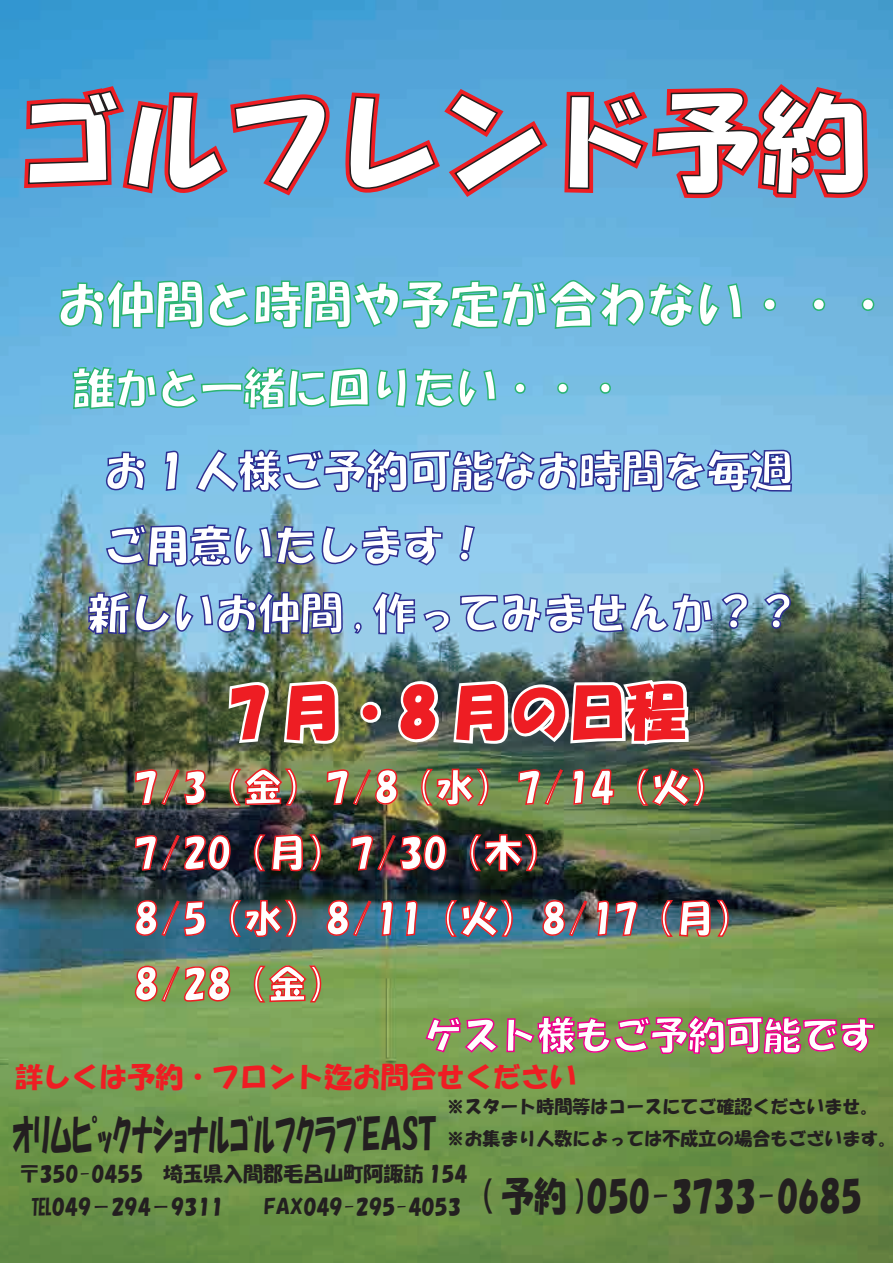
<style>
.page{position:relative;width:893px;height:1263px;background:#fff}
.page>*{position:absolute;margin:0;border:0;box-sizing:border-box;transform-origin:0 0}
.t1{font:106.5px "HG Soei Kakupoptai";color:#fff}
.t2{font:58.5px "HGS Soei Kakupoptai";color:#ee1d23}
.t3{font:49.2px "HGS Soei Kakupoptai";color:#fff}
.t4{font:42.6px/74.6px "HGS Soei Kakupoptai";color:#fff}
.t5{font:42.3px "HGS Soei Kakupoptai";color:#231f20;scale:.72 1}
.t6{font:37.65px "HGS Soei Kakupoptai";color:#fff}
.t7{font:37.5px/65.7px "HGS Soei Kakupoptai";color:#fff}
.t8{font:28.05px "HGS Soei Kakupoptai";color:#ee1d23}
.t9{font:20.25px "HGS Soei Kakupoptai";color:#231f20}
.t10{font:19.95px "HGS Soei Kakupoptai";color:#231f20}
.t11{font:18px "HGS Soei Kakupoptai";color:#231f20}
</style>
<div class="page">
<img style="left:0;top:0;width:893px;height:1263px">
<svg style="left:59px;top:279px;width:684px;height:51px;background:#61b6ce"></svg>
<svg style="left:763px;top:297px;width:14px;height:15px"></svg>
<svg style="left:812px;top:297px;width:14px;height:15px"></svg>
<svg style="left:861px;top:297px;width:14px;height:15px"></svg>
<svg style="left:72px;top:365px;width:298px;height:45px;background:#64bacd"></svg>
<svg style="left:376px;top:368px;width:32px;height:40px"></svg>
<svg style="left:414px;top:367px;width:83px;height:42px;background:#69bdd0"></svg>
<svg style="left:514px;top:381px;width:13px;height:14px"></svg>
<svg style="left:556px;top:381px;width:13px;height:14px"></svg>
<svg style="left:599px;top:381px;width:13px;height:14px"></svg>
<img style="left:87px;top:590px;width:257px;height:45px">
<svg style="left:353px;top:621px;width:9px;height:14px"></svg>
<svg style="left:371px;top:591px;width:45px;height:44px;background:#80aad6"></svg>
<svg style="left:422px;top:609px;width:28px;height:24px"></svg>
<svg style="left:459px;top:592px;width:254px;height:42px;background:#83add6"></svg>
<svg style="left:720px;top:592px;width:29px;height:38px"></svg>
<svg style="left:763px;top:592px;width:28px;height:38px"></svg>
<svg style="left:106px;top:451px;width:40px;height:40px;background:#679ed3"></svg>
<svg style="left:164px;top:451px;width:15px;height:41px"></svg>
<svg style="left:195px;top:448px;width:598px;height:45px;background:#6da0d3"></svg>
<img style="left:105px;top:524px;width:211px;height:43px">
<svg style="left:322px;top:525px;width:121px;height:41px;background:#7daddb"></svg>
<svg style="left:459px;top:524px;width:17px;height:38px"></svg>
<svg style="left:424px;top:1015px;width:451px;height:40px;background:#93795b"></svg>
<svg style="left:19px;top:81px;width:315px;height:121px;background:#767aa0"></svg>
<svg style="left:346px;top:83px;width:207px;height:120px;background:#7588ae"></svg>
<svg style="left:560px;top:78px;width:312px;height:125px;background:#8d6c89"></svg>
<img style="left:134px;top:768px;width:73px;height:38px">
<img style="left:230px;top:767px;width:67px;height:39px">
<img style="left:326px;top:768px;width:72px;height:38px">
<svg style="left:421px;top:767px;width:68px;height:39px;background:#897349"></svg>
<svg style="left:517px;top:768px;width:47px;height:38px;background:#756d47"></svg>
<svg style="left:572px;top:769px;width:43px;height:37px;background:#796245"></svg>
<svg style="left:637px;top:767px;width:68px;height:40px;background:#725a3d"></svg>
<svg style="left:134px;top:834px;width:98px;height:38px;background:#482831"></svg>
<img style="left:254px;top:833px;width:67px;height:39px">
<img style="left:350px;top:834px;width:98px;height:38px">
<svg style="left:470px;top:833px;width:67px;height:39px;background:#482427"></svg>
<svg style="left:134px;top:899px;width:73px;height:38px;background:#555565"></svg>
<svg style="left:230px;top:899px;width:67px;height:39px;background:#5b4e58"></svg>
<svg style="left:326px;top:899px;width:46px;height:38px;background:#5a5e6f"></svg>
<svg style="left:380px;top:901px;width:14px;height:36px"></svg>
<svg style="left:404px;top:901px;width:14px;height:36px"></svg>
<svg style="left:446px;top:898px;width:67px;height:40px;background:#545b70"></svg>
<svg style="left:542px;top:899px;width:46px;height:38px;background:#665764"></svg>
<svg style="left:596px;top:899px;width:42px;height:38px;background:#625560"></svg>
<img style="left:661px;top:899px;width:68px;height:39px">
<svg style="left:134px;top:965px;width:97px;height:38px;background:#93884d"></svg>
<svg style="left:254px;top:964px;width:67px;height:39px;background:#987f47"></svg>
<svg style="left:225px;top:676px;width:47px;height:71px"></svg>
<svg style="left:280px;top:679px;width:63px;height:69px"></svg>
<svg style="left:354px;top:695px;width:33px;height:34px"></svg>
<svg style="left:393px;top:675px;width:49px;height:72px"></svg>
<svg style="left:449px;top:671px;width:243px;height:79px"></svg>
<h1 class="t1" style="left:15px;top:88px;width:854px">ゴルフレンド予約</h1>
<h3 class="t3" style="left:57px;top:279px;width:837px">お仲間と時間や予定が合わない・・・</h3>
<p class="t4" style="left:73px;top:350px;width:555px">誰かと一緒に回りたい・・・</p>
<p class="t4" style="left:104px;top:433px;width:689px">お 1 人様ご予約可能なお時間を毎週ご用意いたします！</p>
<p class="t4" style="left:88px;top:575px;width:713px">新しいお仲間 , 作ってみませんか？？</p>
<h2 class="t2" style="left:230px;top:682px;width:458px">7 月・8 月の日程</h2>
<p class="t7" style="left:134px;top:754px;width:619px">7/3（金） 7/8（水） 7/14（火）<br>7/20（月） 7/30（木）<br>8/5（水） 8/11（火） 8/17（月）<br>8/28（金）</p>
<p class="t6" style="left:424px;top:1016px;width:453px">ゲスト様もご予約可能です</p>
<p class="t8" style="left:15px;top:1062px;width:564px">詳しくは予約・フロント迄お問合せください</p>
<p class="t11" style="left:446px;top:1097px;width:433px">※スタート時間等はコースにてご確認くださいませ。</p>
<p class="t5" style="left:13px;top:1113px;width:591px">ｵﾘﾑﾋﾟｯｸﾅｼｮﾅﾙｺﾞﾙﾌｸﾗﾌﾞEAST</p>
<p class="t11" style="left:446px;top:1129px;width:451px">※お集まり人数によっては不成立の場合もございます。</p>
<p class="t10" style="left:19px;top:1164px;width:449px">〒350-0455　埼玉県入間郡毛呂山町阿諏訪 154</p>
<p class="t9" style="left:32px;top:1196px;width:832px">℡049－294－9311　　FAX049-295-4053 <sup>(</sup> <sup>予約</sup> <sup>)050-3733-0685</sup></p>
</div>
